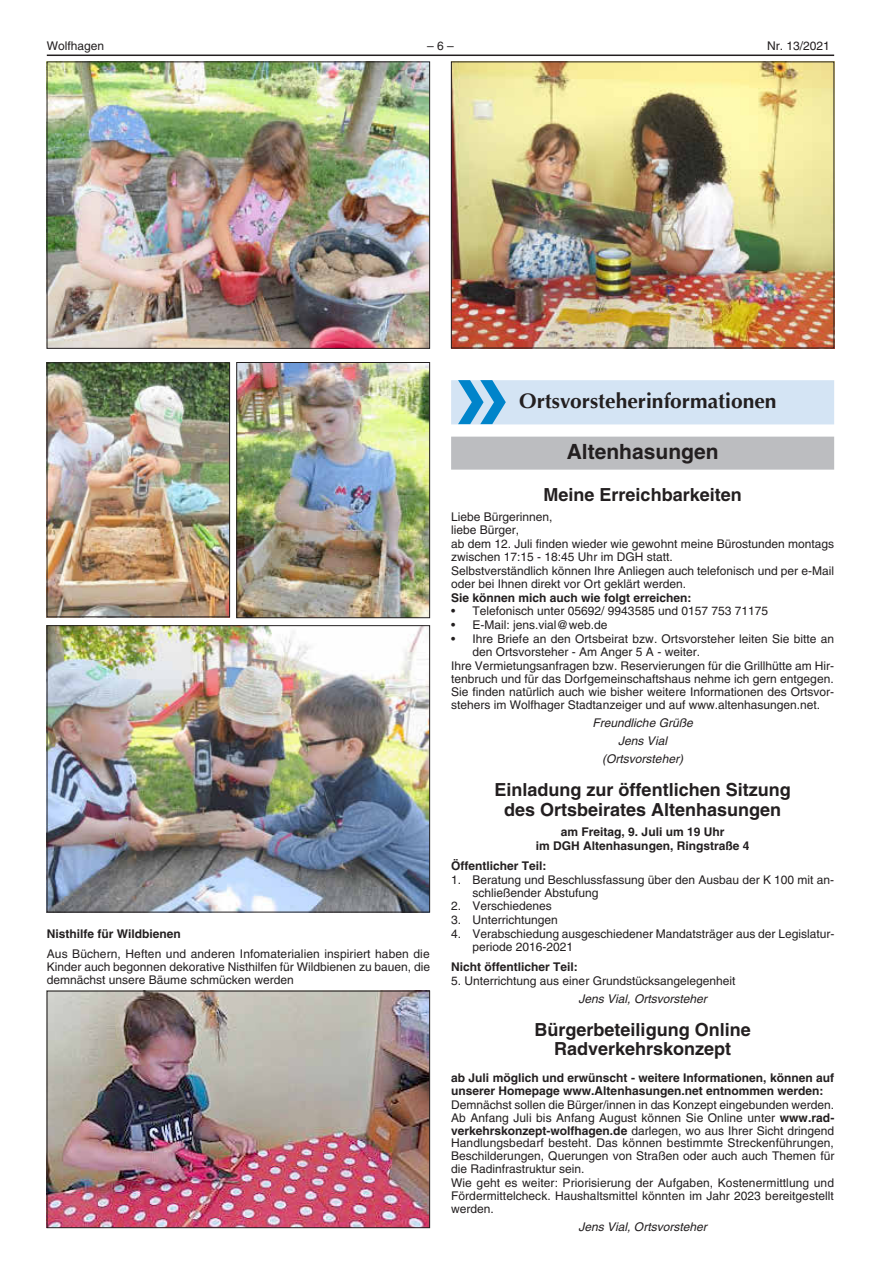
<style>
.page{position:relative;width:881px;height:1263px;background:#fff}
.page>*{position:absolute;margin:0;border:0;box-sizing:border-box;transform-origin:0 0}
.t1{font:700 115.5px "Myriad";color:#0084ca}
.t2{font:700 21px "Optima";color:#231f20}
.t3{font:700 21px "Helvetica LT";color:#231f20}
.t4{font:700 18px/19.5px "Helvetica LT";color:#231f20;text-align:center}
.t5{font:12px/13px "Helvetica LT";color:#231f20}
.t6{font:700 12px/13.8px "Helvetica LT";color:#231f20;text-align:center}
.t7{font:italic 12px/18px "Helvetica LT";color:#231f20;text-align:center}
.s1{font-weight:700}
</style>
<div class="page">
<hr style="left:47px;top:55px;width:786px;height:1px;background:#231f20">
<img style="left:453px;top:64px;width:378px;height:282px">
<div style="left:451px;top:380px;width:382px;height:44px;background:#d4e4f4"></div>
<div style="left:451px;top:437px;width:382px;height:33px;background:#bcbdc0"></div>
<img style="left:49px;top:64px;width:378px;height:283px">
<div style="left:47px;top:62px;width:382px;height:287px;border:1px solid #231f20"></div>
<img style="left:49px;top:364px;width:179px;height:251px">
<div style="left:47px;top:362px;width:183px;height:255px;border:1px solid #231f20"></div>
<img style="left:238px;top:364px;width:189px;height:252px">
<div style="left:236px;top:362px;width:193px;height:256px;border:1px solid #231f20"></div>
<img style="left:49px;top:627px;width:378px;height:283px">
<div style="left:47px;top:625px;width:382px;height:287px;border:1px solid #231f20"></div>
<img style="left:49px;top:993px;width:378px;height:233px">
<div style="left:47px;top:991px;width:382px;height:237px;border:1px solid #231f20"></div>
<p class="t5" style="left:47px;top:39px;width:59px">Wolfhagen</p>
<p class="t5" style="left:427px;top:39px;width:28px">– 6 –</p>
<p class="t5" style="left:766px;top:39px;width:64px">Nr. 13/2021</p>
<p class="t6" style="left:47px;top:927px;width:136px">Nisthilfe für Wildbienen</p>
<p class="t5" style="left:47px;top:947px;width:384px;text-align:justify">Aus Büchern, Heften und anderen Infomaterialien inspiriert haben die Kinder auch begonnen dekorative Nisthilfen für Wildbienen zu bauen, die demnächst unsere Bäume schmücken werden</p>
<h1 class="t1" style="left:455px;top:333px;width:55px">»</h1>
<h2 class="t2" style="left:519px;top:389px;width:259px">Ortsvorsteherinformationen</h2>
<h2 class="t3" style="left:566px;top:439px;width:153px">Altenhasungen</h2>
<h3 class="t4" style="left:543px;top:484px;width:200px">Meine Erreichbarkeiten</h3>
<p class="t5" style="left:451px;top:510px;width:384px;line-height:13.5px">Liebe Bürgerinnen,<br>liebe Bürger,<br>ab dem 12. Juli finden wieder wie gewohnt meine Bürostunden montags zwischen 17:15 - 18:45 Uhr im DGH statt.<br>Selbstverständlich können Ihre Anliegen auch telefonisch und per e-Mail oder bei Ihnen direkt vor Ort geklärt werden.</p>
<p class="t6" style="left:451px;top:590px;width:242px">Sie können mich auch wie folgt erreichen:</p>
<p class="t5" style="left:451px;top:605px;width:318px">• Telefonisch unter 05692/ 9943585 und 0157 753 71175</p>
<p class="t5" style="left:451px;top:618px;width:158px">• E-Mail: jens.vial@web.de</p>
<p class="t5" style="left:451px;top:632px;width:384px">• Ihre Briefe an den Ortsbeirat bzw. Ortsvorsteher leiten Sie bitte an</p>
<p class="t5" style="left:472px;top:645px;width:229px">den Ortsvorsteher - Am Anger 5 A - weiter.</p>
<p class="t5" style="left:451px;top:659px;width:384px">Ihre Vermietungsanfragen bzw. Reservierungen für die Grillhütte am Hir-</p>
<p class="t5" style="left:451px;top:672px;width:384px">tenbruch und für das Dorfgemeinschaftshaus nehme ich gern entgegen.</p>
<p class="t5" style="left:451px;top:686px;width:384px">Sie finden natürlich auch wie bisher weitere Informationen des Ortsvor-</p>
<p class="t5" style="left:451px;top:699px;width:370px">stehers im Wolfhager Stadtanzeiger und auf www.altenhasungen.net.</p>
<p class="t7" style="left:592px;top:714px;width:102px">Freundliche Grüße<br>Jens Vial (Ortsvorsteher)</p>
<h3 class="t4" style="left:494px;top:780px;width:298px">Einladung zur öffentlichen Sitzung des Ortsbeirates Altenhasungen</h3>
<p class="t6" style="left:535px;top:825px;width:215px">am Freitag, 9. Juli um 19 Uhr<br>im DGH Altenhasungen, Ringstraße 4</p>
<p class="t6" style="left:451px;top:859px;width:97px">Öffentlicher Teil:</p>
<p class="t5" style="left:472px;top:873px;width:363px;text-indent:-21px">1. Beratung und Beschlussfassung über den Ausbau der K 100 mit an&shy;schließender Abstufung</p>
<p class="t5" style="left:451px;top:900px;width:102px">2. Verschiedenes</p>
<p class="t5" style="left:451px;top:913px;width:108px">3. Unterrichtungen</p>
<p class="t5" style="left:472px;top:927px;width:363px;text-indent:-21px">4. Verabschiedung ausgeschiedener Mandatsträger aus der Legislatur&shy;periode 2016-2021</p>
<p class="t6" style="left:451px;top:960px;width:128px">Nicht öffentlicher Teil:</p>
<p class="t5" style="left:451px;top:974px;width:286px">5. Unterrichtung aus einer Grundstücksangelegenheit</p>
<p class="t7" style="left:578px;top:990px;width:130px">Jens Vial, Ortsvorsteher</p>
<h3 class="t4" style="left:534px;top:1019px;width:218px">Bürgerbeteiligung Online<br>Radverkehrskonzept</h3>
<p class="t6" style="left:451px;top:1071px;width:384px;line-height:12.9px;text-align:left">ab Juli möglich und erwünscht - weitere Informationen, können auf unserer Homepage www.Altenhasungen.net entnommen werden:</p>
<p class="t5" style="left:451px;top:1098px;width:384px">Demnächst sollen die Bürger/innen in das Konzept eingebunden werden.<br>Ab Anfang Juli bis Anfang August können Sie Online unter <span class="s1">www.rad&shy;verkehrskonzept-wolfhagen.de</span> darlegen, wo aus Ihrer Sicht dringend Handlungsbedarf besteht. Das können bestimmte Streckenführungen, Beschilderungen, Querungen von Straßen oder auch auch Themen für die Radinfrastruktur sein.<br>Wie geht es weiter: Priorisierung der Aufgaben, Kostenermittlung und Fördermittelcheck. Haushaltsmittel könnten im Jahr 2023 bereitgestellt werden.</p>
<p class="t7" style="left:578px;top:1218px;width:130px">Jens Vial, Ortsvorsteher</p>
</div>
